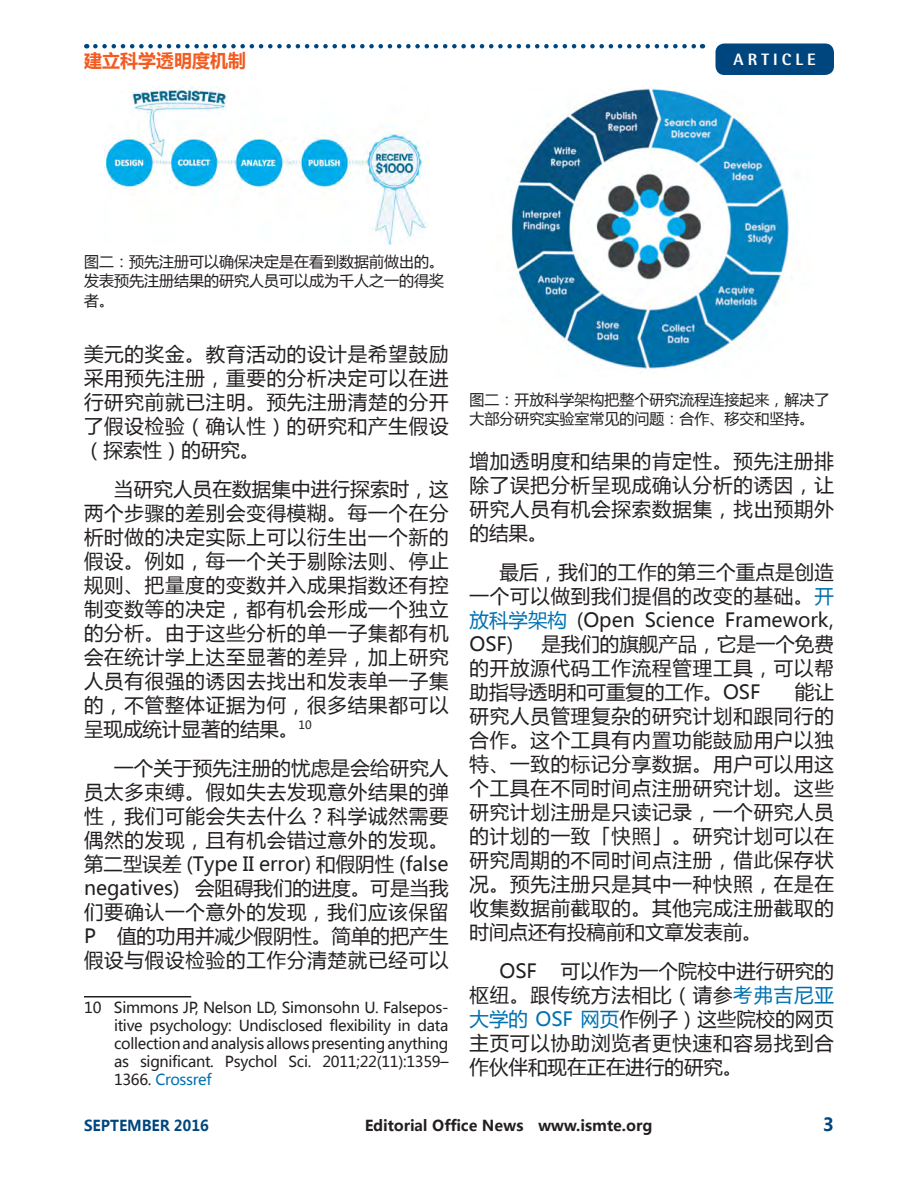
<style>
.page{position:relative;width:918px;height:1188px;background:#fff}
.page>*{position:absolute;margin:0;border:0;box-sizing:border-box;transform-origin:0 0}
.Author{font:19.5px/24px "Microsoft Ya Hei";letter-spacing:.04em;color:#231f20;text-align:justify}
.t1{font:700 18px "Microsoft Ya Hei";color:#f25b21}
.t2{font:700 18px "Microsoft Ya Hei";color:#00467e}
.t3{font:800 16.5px "Rotis Semi Sans Std";letter-spacing:.25em;color:#fff}
.FN{font:15px/18px "Microsoft Ya Hei";color:#231f20;text-align:justify}
.t4{font:700 15px "Microsoft Ya Hei";color:#231f20}
.t5{font:700 15px "Microsoft Ya Hei";color:#00467e;scale:.95 1}
.s1{color:#0072b2}
</style>
<div class="page">
<div style="left:716px;top:44px;width:118px;height:31px;background:#00467e;border-radius:9px"></div>
<svg style="left:95px;top:44px;width:608px;height:4px"></svg>
<hr style="left:84px;top:996px;width:107px;height:2px;background:#231f20">
<img style="left:104px;top:87px;width:324px;height:157px">
<img style="left:511px;top:88px;width:282px;height:283px">
<p class="t1" style="left:84px;top:48px;width:163px">建立科学透明度机制</p>
<p class="t3" style="left:734px;top:49px;width:84px">ARTICLE</p>
<p class="FN" style="left:84px;top:251px;width:361px;line-height:19.5px">图二：预先注册可以确保决定是在看到数据前做出的。发表预先注册结果的研究人员可以成为千人之一的得奖者。</p>
<p class="Author" style="left:84px;top:341px;width:366px">美元的奖金。教育活动的设计是希望鼓励采用预先注册，重要的分析决定可以在进行研究前就已注明。预先注册清楚的分开了假设检验（确认性）的研究和产生假设（探索性）的研究。</p>
<p class="Author" style="left:84px;top:476px;width:366px;text-indent:30px">当研究人员在数据集中进行探索时，这两个步骤的差别会变得模糊。每一个在分析时做的决定实际上可以衍生出一个新的假设。例如，每一个关于剔除法则、停止规则、把量度的变数并入成果指数还有控制变数等的决定，都有机会形成一个独立的分析。由于这些分析的单一子集都有机会在统计学上达至显著的差异，加上研究人员有很强的诱因去找出和发表单一子集的，不管整体证据为何，很多结果都可以呈现成统计显著的结果。<sup>10</sup></p>
<p class="Author" style="left:84px;top:755px;width:366px;text-indent:30px">一个关于预先注册的忧虑是会给研究人员太多束缚。假如失去发现意外结果的弹性，我们可能会失去什么？科学诚然需要偶然的发现，且有机会错过意外的发现。第二型误差 (Type II error) 和假阴性 (false negatives) 会阻碍我们的进度。可是当我们要确认一个意外的发现，我们应该保留P 值的功用并减少假阴性。简单的把产生假设与假设检验的工作分清楚就已经可以</p>
<p class="FN" style="left:114px;top:998px;width:336px;text-indent:-30px">10 Simmons JP, Nelson LD, Simonsohn U. Falsepos&shy;itive psychology: Undisclosed flexibility in data collection and analysis allows presenting anything as significant. Psychol Sci. 2011;22(11):1359– 1366. <span class="s1">Crossref</span></p>
<p class="FN" style="left:470px;top:389px;width:361px;line-height:19.5px">图二：开放科学架构把整个研究流程连接起来，解决了大部分研究实验室常见的问题：合作、移交和坚持。</p>
<p class="Author" style="left:470px;top:449px;width:366px">增加透明度和结果的肯定性。预先注册排除了误把分析呈现成确认分析的诱因，让研究人员有机会探索数据集，找出预期外的结果。</p>
<p class="Author" style="left:470px;top:560px;width:366px;text-indent:30px">最后，我们的工作的第三个重点是创造一个可以做到我们提倡的改变的基础。<span class="s1">开放科学架构</span> (Open Science Framework, OSF)</p>
<p class="Author" style="left:470px;top:632px;width:366px;text-indent:72px">是我们的旗舰产品，它是一个免费的开放源代码工作流程管理工具，可以帮助指导透明和可重复的工作。OSF</p>
<p class="Author" style="left:470px;top:680px;width:366px;text-indent:325px">能让研究人员管理复杂的研究计划和跟同行的合作。这个工具有内置功能鼓励用户以独特、一致的标记分享数据。用户可以用这个工具在不同时间点注册研究计划。这些研究计划注册是只读记录，一个研究人员的计划的一致「快照」。研究计划可以在研究周期的不同时间点注册，借此保存状况。预先注册只是其中一种快照，在是在收集数据前截取的。其他完成注册截取的时间点还有投稿前和文章发表前。</p>
<p class="Author" style="left:470px;top:959px;width:366px;text-indent:30px">OSF 可以作为一个院校中进行研究的枢纽。跟传统方法相比（请参<span class="s1">考弗吉尼亚大学的 OSF 网页</span>作例子）这些院校的网页主页可以协助浏览者更快速和容易找到合作伙伴和现在正在进行的研究。</p>
<p class="t5" style="left:84px;top:1116px;width:133px">SEPTEMBER 2016</p>
<p class="t4" style="left:365px;top:1116px;width:289px">Editorial Office News www.ismte.org</p>
<p class="t2" style="left:823px;top:1112px;width:13px">3</p>
</div>
